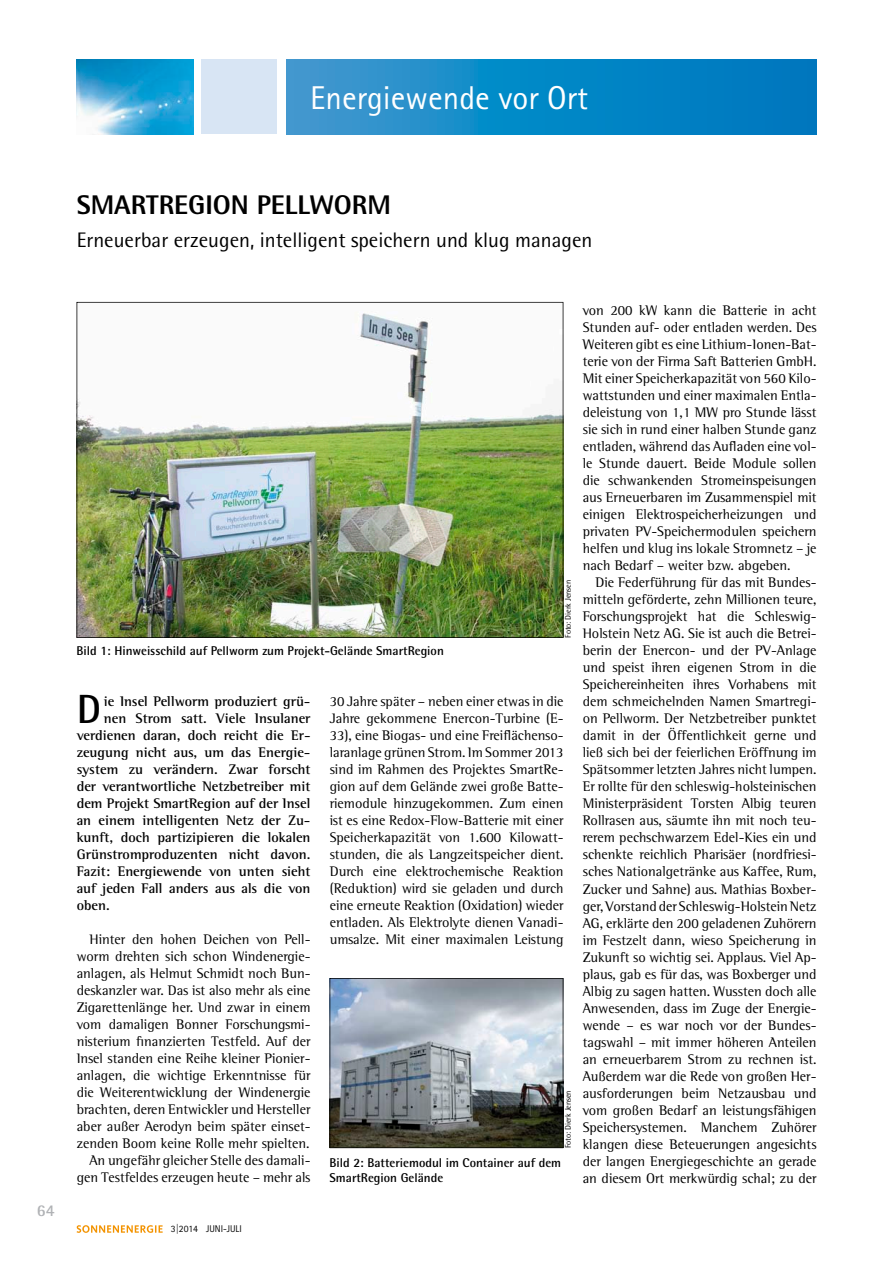
<style>
.page{position:relative;width:893px;height:1263px;background:#fff}
.page>*{position:absolute;margin:0;border:0;box-sizing:border-box;transform-origin:0 0}
.t1{font:700 40.8px "Rotis Semi Sans Std";color:#000}
.t2{font:33px "Rotis Sans Serif Std";color:#fff}
.t3{font:800 27px "Rotis Semi Sans Std";color:#000}
.t4{font:21px "Rotis Semi Sans Std";color:#000}
.t5{font:700 16.5px "Rotis Semi Sans Std";color:#b0b2b5}
.t6{font:14.25px/17px "Rotis Semi Serif Std";color:#000;text-align:justify}
.t7{font:700 14.25px "Rotis Semi Serif Std";color:#000}
.t8{font:700 12.75px/15px "Rotis Semi Sans Std";color:#000}
.t9{font:9.75px "Rotis Sans Serif Std";color:#000}
.t10{font:8.25px "Rotis Semi Sans Std";letter-spacing:-.01em;color:#000}
</style>
<div class="page">
<svg style="left:77px;top:1225px;width:86px;height:8px"></svg>
<div style="left:202px;top:60px;width:75px;height:74px;background:#d8e5f4"></div>
<svg style="left:287px;top:60px;width:529px;height:74px;background:#1087c6"></svg>
<img style="left:77px;top:60px;width:116px;height:74px">
<img style="left:77px;top:302px;width:486px;height:336px">
<svg style="left:330px;top:978px;width:233px;height:170px;background:#8b9297"></svg>
<h2 class="t2" style="left:310px;top:78px;width:279px">Energiewende vor ort</h2>
<p class="t5" style="left:37px;top:1200px;width:19px">64</p>
<h3 class="t3" style="left:77px;top:188px;width:316px">SMARTREGION PELLWORM</h3>
<h3 class="t4" style="left:77px;top:227px;width:517px">erneuerbar erzeugen, intelligent speichern und klug managen</h3>
<p class="t8" style="left:77px;top:643px;width:369px">Bild 1: Hinweisschild auf Pellworm zum Projekt-Gelände Smartregion</p>
<p class="t10" style="left:563px;top:638px;width:59px;rotate:-90deg">foto: Dierk Jensen</p>
<h1 class="t1" style="left:77px;top:684px;width:26px">D</h1>
<p class="t7" style="left:104px;top:692px;width:208px">ie Insel Pellworm produziert grü-</p>
<p class="t7" style="left:104px;top:710px;width:208px">nen Strom satt. Viele Insulaner</p>
<p class="t7" style="left:77px;top:727px;width:235px">verdienen daran, doch reicht die Er-</p>
<p class="t7" style="left:77px;top:744px;width:235px">zeugung nicht aus, um das Energie-</p>
<p class="t7" style="left:77px;top:761px;width:235px">system zu verändern. Zwar forscht</p>
<p class="t7" style="left:77px;top:778px;width:235px">der verantwortliche Netzbetreiber mit</p>
<p class="t7" style="left:77px;top:795px;width:235px">dem Projekt SmartRegion auf der Insel</p>
<p class="t7" style="left:77px;top:812px;width:235px">an einem intelligenten Netz der Zu-</p>
<p class="t7" style="left:77px;top:829px;width:235px">kunft, doch partizipieren die lokalen</p>
<p class="t7" style="left:77px;top:846px;width:235px">Grünstromproduzenten nicht davon.</p>
<p class="t7" style="left:77px;top:863px;width:235px">Fazit: Energiewende von unten sieht</p>
<p class="t7" style="left:77px;top:880px;width:235px">auf jeden Fall anders aus als die von</p>
<p class="t7" style="left:77px;top:897px;width:35px">oben.</p>
<p class="t6" style="left:77px;top:931px;width:235px;text-align:right">Hinter den hohen Deichen von Pell&shy;worm drehten sich schon Windenergie&shy;anlagen, als Helmut Schmidt noch Bun&shy;deskanzler war. Das ist also mehr als eine Zigarettenlänge her. Und zwar in einem vom damaligen Bonner Forschungsmi&shy;nisterium finanzierten Testfeld. Auf der Insel standen eine Reihe kleiner Pionier&shy;anlagen, die wichtige Erkenntnisse für die Weiterentwicklung der Windenergie brachten, deren Entwickler und Hersteller aber außer Aerodyn beim später einset&shy;zenden Boom keine Rolle mehr spielten.<br>An ungefähr gleicher Stelle des damali&shy;gen Testfeldes erzeugen heute – mehr als</p>
<p class="t6" style="left:330px;top:693px;width:235px">30 Jahre später – neben einer etwas in die Jahre gekommene Enercon-Turbine (E-33), eine Biogas- und eine Freiflächenso&shy;laranlage grünen Strom. Im Sommer 2013 sind im Rahmen des Projektes SmartRe&shy;gion auf dem Gelände zwei große Batte&shy;riemodule hinzugekommen. Zum einen ist es eine Redox-Flow-Batterie mit einer Speicherkapazität von 1.600 Kilowatt&shy;stunden, die als Langzeitspeicher dient.<br>Durch eine elektrochemische Reaktion (Reduktion) wird sie geladen und durch eine erneute Reaktion (Oxidation) wieder entladen. Als Elektrolyte dienen Vanadi&shy;umsalze. Mit einer maximalen Leistung</p>
<p class="t10" style="left:563px;top:1148px;width:59px;rotate:-90deg">foto: Dierk Jensen</p>
<p class="t8" style="left:330px;top:1155px;width:233px">Bild 2: Batteriemodul im Container auf dem<br>Smartregion Gelände</p>
<p class="t6" style="left:583px;top:302px;width:235px">von 200 kW kann die Batterie in acht Stunden auf- oder entladen werden. Des Weiteren gibt es eine Lithium-Ionen-Bat&shy;terie von der Firma Saft Batterien GmbH.<br>Mit einer Speicherkapazität von 560 Kilo&shy;wattstunden und einer maximalen Entla&shy;deleistung von 1,1 MW pro Stunde lässt sie sich in rund einer halben Stunde ganz entladen, während das Aufladen eine vol&shy;le Stunde dauert. Beide Module sollen die schwankenden Stromeinspeisungen aus Erneuerbaren im Zusammenspiel mit einigen Elektrospeicherheizungen und privaten PV-Speichermodulen speichern helfen und klug ins lokale Stromnetz – je nach Bedarf – weiter bzw. abgeben.</p>
<p class="t6" style="left:583px;top:574px;width:235px;text-indent:13px">Die Federführung für das mit Bundes&shy;mitteln geförderte, zehn Millionen teure, Forschungsprojekt hat die Schleswig-Holstein Netz AG. Sie ist auch die Betrei&shy;berin der Enercon- und der PV-Anlage und speist ihren eigenen Strom in die Speichereinheiten ihres Vorhabens mit dem schmeichelnden Namen Smartregi&shy;on Pellworm. Der Netzbetreiber punktet damit in der Öffentlichkeit gerne und ließ sich bei der feierlichen Eröffnung im Spätsommer letzten Jahres nicht lumpen.<br>Er rollte für den schleswig-holsteinischen Ministerpräsident Torsten Albig teuren Rollrasen aus, säumte ihn mit noch teu&shy;rerem pechschwarzem Edel-Kies ein und schenkte reichlich Pharisäer (nordfriesi&shy;sches Nationalgetränke aus Kaffee, Rum, Zucker und Sahne) aus. Mathias Boxber&shy;ger, Vorstand der Schleswig-Holstein Netz AG, erklärte den 200 geladenen Zuhörern im Festzelt dann, wieso Speicherung in Zukunft so wichtig sei. Applaus. Viel Ap&shy;plaus, gab es für das, was Boxberger und Albig zu sagen hatten. Wussten doch alle Anwesenden, dass im Zuge der Energie&shy;wende – es war noch vor der Bundes&shy;tagswahl – mit immer höheren Anteilen an erneuerbarem Strom zu rechnen ist.<br>Außerdem war die Rede von großen Her&shy;ausforderungen beim Netzausbau und vom großen Bedarf an leistungsfähigen Speichersystemen. Manchem Zuhörer klangen diese Beteuerungen angesichts der langen Energiegeschichte an gerade an diesem Ort merkwürdig schal; zu der</p>
<p class="t9" style="left:171px;top:1223px;width:72px">3|2014 Juni-Juli</p>
</div>
